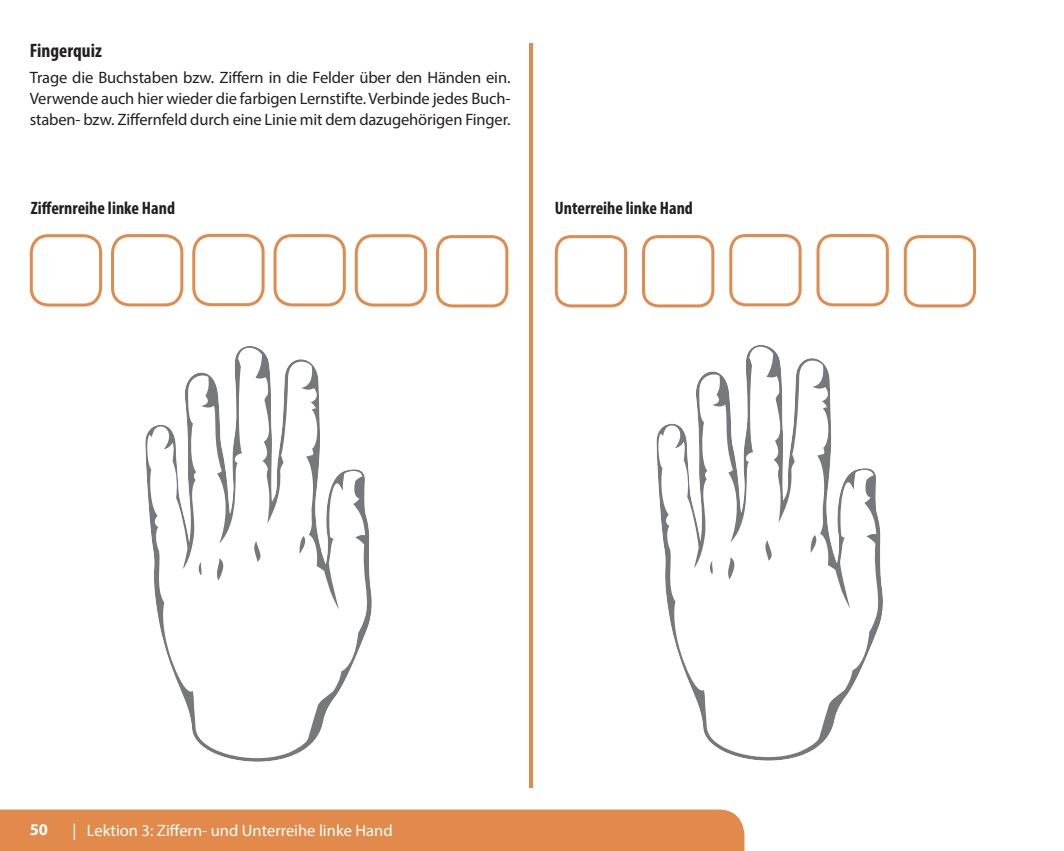
<style>
.page{position:relative;width:1064px;height:851px;background:#fff}
.page>*{position:absolute;margin:0;border:0;box-sizing:border-box;transform-origin:0 0}
.t1{font:700 condensed 19.5px "Myriad Pro";color:#231f20}
.t2{font:700 condensed 18px "Myriad Pro";color:#231f20}
.t3{font:16.5px/21px "Myriad Pro";letter-spacing:-.01em;color:#231f20;text-align:justify}
.t4{font:16.5px "Myriad Pro";color:#fff}
.t5{font:700 16.5px "Myriad Pro";color:#fff}
</style>
<div class="page">
<div style="left:0;top:809px;width:744px;height:41px;background:#e28a4b"></div>
<svg style="left:355px;top:234px;width:72px;height:72px"></svg>
<svg style="left:273px;top:234px;width:73px;height:72px"></svg>
<svg style="left:192px;top:234px;width:72px;height:72px"></svg>
<svg style="left:111px;top:234px;width:72px;height:72px"></svg>
<svg style="left:30px;top:234px;width:72px;height:72px"></svg>
<svg style="left:145px;top:346px;width:227px;height:415px"></svg>
<svg style="left:251px;top:541px;width:13px;height:21px"></svg>
<svg style="left:299px;top:536px;width:8px;height:18px"></svg>
<svg style="left:214px;top:558px;width:11px;height:22px"></svg>
<svg style="left:197px;top:561px;width:5px;height:14px"></svg>
<svg style="left:436px;top:235px;width:72px;height:72px"></svg>
<svg style="left:656px;top:358px;width:227px;height:402px"></svg>
<svg style="left:762px;top:540px;width:13px;height:20px"></svg>
<svg style="left:810px;top:535px;width:8px;height:17px"></svg>
<svg style="left:725px;top:557px;width:11px;height:22px"></svg>
<svg style="left:708px;top:560px;width:5px;height:14px"></svg>
<svg style="left:903px;top:235px;width:73px;height:72px"></svg>
<svg style="left:816px;top:234px;width:72px;height:72px"></svg>
<svg style="left:729px;top:234px;width:72px;height:72px"></svg>
<svg style="left:642px;top:235px;width:72px;height:72px"></svg>
<svg style="left:555px;top:235px;width:72px;height:72px"></svg>
<hr style="left:529px;top:43px;width:3px;height:744px;background:#e28a4b">
<p class="t1" style="left:30px;top:43px;width:74px">Fingerquiz</p>
<p class="t3" style="left:30px;top:68px;width:482px">Trage die Buchstaben bzw. Ziffern in die Felder über den Händen ein.<br>Verwende auch hier wieder die farbigen Lernstifte. Verbinde jedes Buch&shy;staben- bzw. Ziffernfeld durch eine Linie mit dem dazugehörigen Finger.</p>
<p class="t2" style="left:31px;top:201px;width:146px">Ziffernreihe linke Hand</p>
<p class="t2" style="left:555px;top:201px;width:140px">Unterreihe linke Hand</p>
<p class="t5" style="left:30px;top:823px;width:20px">50</p>
<p class="t4" style="left:72px;top:823px;width:322px">| Lektion 3: Ziffern- und Unterreihe linke Hand</p>
</div>
